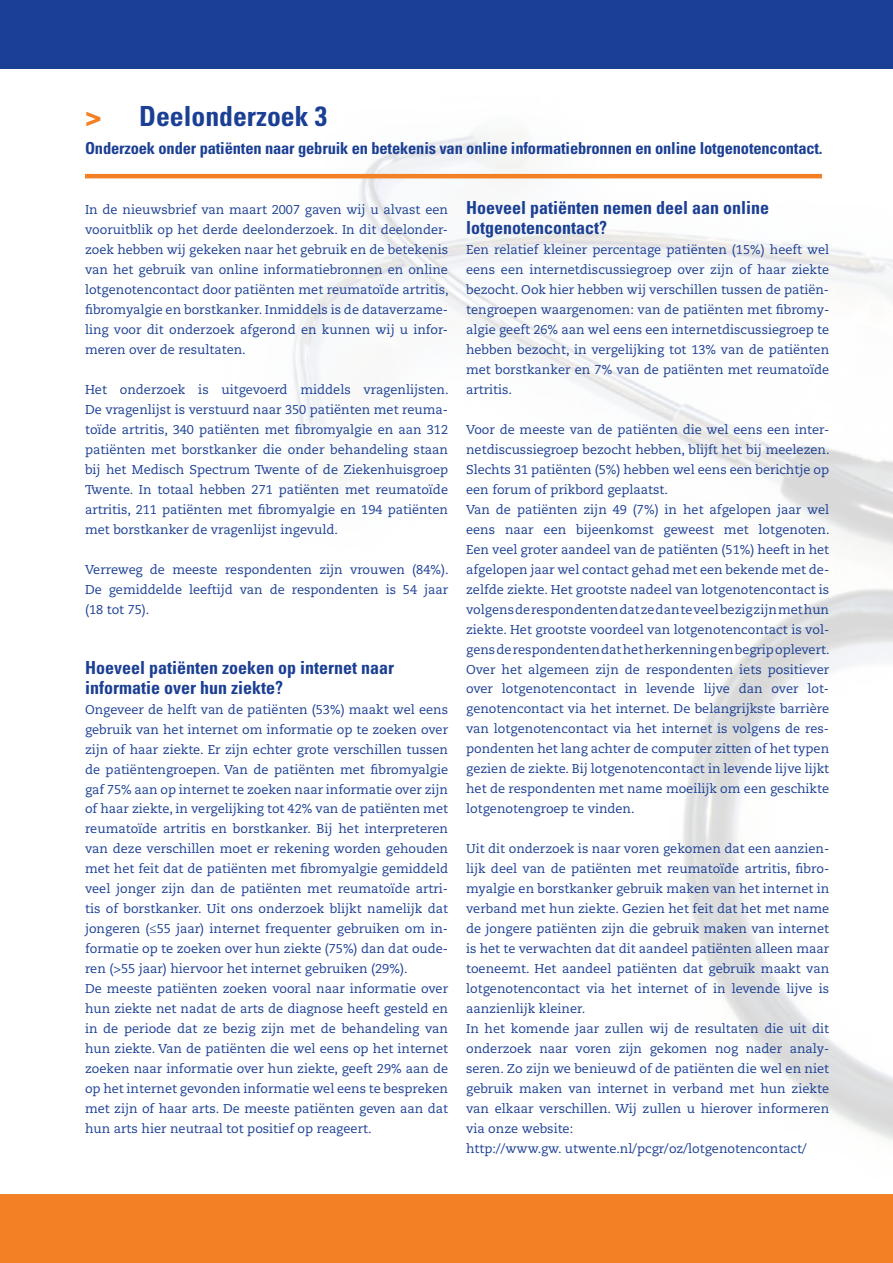
<style>
.page{position:relative;width:893px;height:1263px;background:#fff}
.page>*{position:absolute;margin:0;border:0;box-sizing:border-box;transform-origin:0 0}
.t1{font:700 condensed 27.75px "Univers LT Std";color:#1b3f94}
.t2{font:700 condensed 18px/20px "Univers LT Std";color:#1b3f94}
.t3{font:700 condensed 16.5px "Univers LT Std";letter-spacing:-.01em;color:#1b3f94}
.t4{font:12.75px/20px "Caecilia LT Std";color:#1b3f94;text-align:justify}
.s1{font-family:"Univers LT Std X Black";font-weight:400;font-stretch:normal;color:#f48026}
</style>
<div class="page">
<hr style="left:85px;top:174px;width:737px;height:4px;background:#f48026">
<div style="left:0;top:0;width:893px;height:68px;background:#1b3f94"></div>
<div style="left:0;top:1195px;width:893px;height:68px;background:#f48026"></div>
<h1 class="t1" style="left:85px;top:100px;width:244px"><span class="s1">&gt;</span> Deelonderzoek 3</h1>
<p class="t3" style="left:85px;top:138px;width:739px">Onderzoek onder patiënten naar gebruik en betekenis van online informatiebronnen en online lotgenotencontact.</p>
<p class="t4" style="left:85px;top:200px;width:365px">In de nieuwsbrief van maart 2007 gaven wij u alvast een vooruitblik op het derde deelonderzoek. In dit deelonder&shy;zoek hebben wij gekeken naar het gebruik en de betekenis van het gebruik van online informatiebronnen en online lotgenotencontact door patiënten met reumatoïde artritis, fibromyalgie en borstkanker. Inmiddels is de dataverzame&shy;ling voor dit onderzoek afgerond en kunnen wij u infor&shy;meren over de resultaten.</p>
<p class="t4" style="left:85px;top:380px;width:365px">Het onderzoek is uitgevoerd middels vragenlijsten.<br>De vragenlijst is verstuurd naar 350 patiënten met reuma&shy;toïde artritis, 340 patiënten met fibromyalgie en aan 312 patiënten met borstkanker die onder behandeling staan bij het Medisch Spectrum Twente of de Ziekenhuisgroep Twente. In totaal hebben 271 patiënten met reumatoïde artritis, 211 patiënten met fibromyalgie en 194 patiënten met borstkanker de vragenlijst ingevuld.</p>
<p class="t4" style="left:85px;top:559px;width:365px">Verreweg de meeste respondenten zijn vrouwen (84%).<br>De gemiddelde leeftijd van de respondenten is 54 jaar (18 tot 75).</p>
<h2 class="t2" style="left:85px;top:657px;width:310px">Hoeveel patiënten zoeken op internet naar informatie over hun ziekte?</h2>
<p class="t4" style="left:85px;top:699px;width:365px;text-align:left">Ongeveer de helft van de patiënten (53%) maakt wel eens gebruik van het internet om informatie op te zoeken over zijn of haar ziekte. Er zijn echter grote verschillen tussen de patiëntengroepen. Van de patiënten met fibromyalgie gaf 75% aan op internet te zoeken naar informatie over zijn of haar ziekte, in vergelijking tot 42% van de patiënten met reumatoïde artritis en borstkanker. Bij het interpreteren van deze verschillen moet er rekening worden gehouden met het feit dat de patiënten met fibromyalgie gemiddeld veel jonger zijn dan de patiënten met reumatoïde artri&shy;tis of borstkanker. Uit ons onderzoek blijkt namelijk dat jongeren (≤55 jaar) internet frequenter gebruiken om in&shy;formatie op te zoeken over hun ziekte (75%) dan dat oude&shy;ren (&gt;55 jaar) hiervoor het internet gebruiken (29%).<br>De meeste patiënten zoeken vooral naar informatie over hun ziekte net nadat de arts de diagnose heeft gesteld en in de periode dat ze bezig zijn met de behandeling van hun ziekte. Van de patiënten die wel eens op het internet zoeken naar informatie over hun ziekte, geeft 29% aan de op het internet gevonden informatie wel eens te bespreken met zijn of haar arts. De meeste patiënten geven aan dat hun arts hier neutraal tot positief op reageert.</p>
<h2 class="t2" style="left:466px;top:197px;width:304px">Hoeveel patiënten nemen deel aan online lotgenotencontact?</h2>
<p class="t4" style="left:466px;top:240px;width:365px">Een relatief kleiner percentage patiënten (15%) heeft wel eens een internetdiscussiegroep over zijn of haar ziekte bezocht. Ook hier hebben wij verschillen tussen de patiën&shy;tengroepen waargenomen: van de patiënten met fibromy&shy;algie geeft 26% aan wel eens een internetdiscussiegroep te hebben bezocht, in vergelijking tot 13% van de patiënten met borstkanker en 7% van de patiënten met reumatoïde artritis.</p>
<p class="t4" style="left:466px;top:420px;width:365px;text-align:left">Voor de meeste van de patiënten die wel eens een inter&shy;netdiscussiegroep bezocht hebben, blijft het bij meelezen.<br>Slechts 31 patiënten (5%) hebben wel eens een berichtje op een forum of prikbord geplaatst.<br>Van de patiënten zijn 49 (7%) in het afgelopen jaar wel eens naar een bijeenkomst geweest met lotgenoten.<br>Een veel groter aandeel van de patiënten (51%) heeft in het afgelopen jaar wel contact gehad met een bekende met de&shy;zelfde ziekte. Het grootste nadeel van lotgenotencontact is volgens de respondenten dat ze dan te veel bezig zijn met hun ziekte. Het grootste voordeel van lotgenotencontact is vol&shy;gens de respondenten dat het herkenning en begrip oplevert.<br>Over het algemeen zijn de respondenten iets positiever over lotgenotencontact in levende lijve dan over lot&shy;genotencontact via het internet. De belangrijkste barrière van lotgenotencontact via het internet is volgens de res&shy;pondenten het lang achter de computer zitten of het typen gezien de ziekte. Bij lotgenotencontact in levende lijve lijkt het de respondenten met name moeilijk om een geschikte lotgenotengroep te vinden.</p>
<p class="t4" style="left:466px;top:839px;width:365px;text-align:left">Uit dit onderzoek is naar voren gekomen dat een aanzien&shy;lijk deel van de patiënten met reumatoïde artritis, fibro&shy;myalgie en borstkanker gebruik maken van het internet in verband met hun ziekte. Gezien het feit dat het met name de jongere patiënten zijn die gebruik maken van internet is het te verwachten dat dit aandeel patiënten alleen maar toeneemt. Het aandeel patiënten dat gebruik maakt van lotgenotencontact via het internet of in levende lijve is aanzienlijk kleiner.<br>In het komende jaar zullen wij de resultaten die uit dit onderzoek naar voren zijn gekomen nog nader analy&shy;seren. Zo zijn we benieuwd of de patiënten die wel en niet gebruik maken van internet in verband met hun ziekte van elkaar verschillen. Wij zullen u hierover informeren via onze website:<br>http://www.gw. utwente.nl/pcgr/oz/lotgenotencontact/</p>
</div>
